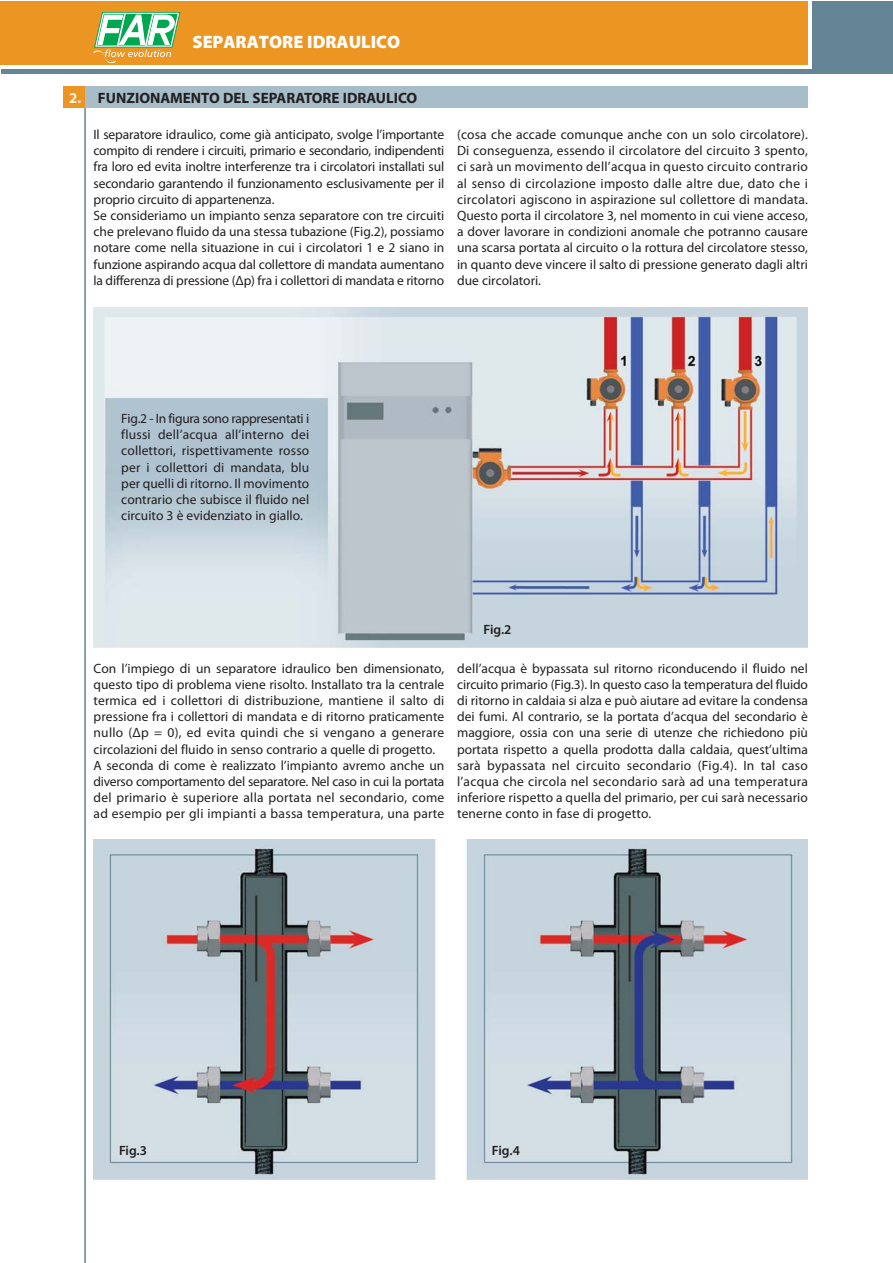
<style>
.page{position:relative;width:893px;height:1263px;background:#fff}
.page>*{position:absolute;margin:0;border:0;box-sizing:border-box;transform-origin:0 0}
.t1{font:900 18px "Myriad Pro";color:#fff}
.t2{font:700 15px "Myriad Pro";color:#231f20}
.t3{font:13.5px/16.2px "Myriad Pro";color:#231f20;text-align:justify}
.t4{font:600 13.5px "Myriad Pro";letter-spacing:-.01em;color:#231f20}
.s1{color:#fcf0e1}
</style>
<div class="page">
<div style="left:812px;top:1px;width:81px;height:68px;background:#638595"></div>
<div style="left:1px;top:1px;width:807px;height:64px;background:#eb9623"></div>
<div style="left:1px;top:69px;width:892px;height:5px;background:#638595"></div>
<hr style="left:84px;top:86px;width:2px;height:1176px;background:#638595">
<svg style="left:94px;top:12px;width:86px;height:51px"></svg>
<div style="left:85px;top:86px;width:723px;height:22px;background:#a7bdc8"></div>
<div style="left:64px;top:86px;width:21px;height:22px;background:#eb9623"></div>
<img style="left:94px;top:307px;width:714px;height:341px">
<img style="left:94px;top:839px;width:714px;height:340px">
<h1 class="t1" style="left:193px;top:35px;width:209px">SEPARATORE IDRAULICO</h1>
<p class="t2" style="left:69px;top:92px;width:350px"><span class="s1">2.</span> FUNZIONAMENTO DEL SEPARATORE IDRAULICO</p>
<p class="t3" style="left:94px;top:128px;width:352px;text-align:left">Il separatore idraulico, come già anticipato, svolge l’importante compito di rendere i circuiti, primario e secondario, indipendenti fra loro ed evita inoltre interferenze tra i circolatori installati sul secondario garantendo il funzionamento esclusivamente per il proprio circuito di appartenenza.<br>Se consideriamo un impianto senza separatore con tre circuiti che prelevano fluido da una stessa tubazione (Fig.2), possiamo notare come nella situazione in cui i circolatori 1 e 2 siano in funzione aspirando acqua dal collettore di mandata aumentano la differenza di pressione (∆p) fra i collettori di mandata e ritorno</p>
<p class="t3" style="left:457px;top:128px;width:352px">(cosa che accade comunque anche con un solo circolatore).<br>Di conseguenza, essendo il circolatore del circuito 3 spento, ci sarà un movimento dell’acqua in questo circuito contrario al senso di circolazione imposto dalle altre due, dato che i circolatori agiscono in aspirazione sul collettore di mandata.<br>Questo porta il circolatore 3, nel momento in cui viene acceso, a dover lavorare in condizioni anomale che potranno causare una scarsa portata al circuito o la rottura del circolatore stesso, in quanto deve vincere il salto di pressione generato dagli altri due circolatori.</p>
<p class="t3" style="left:121px;top:411px;width:189px">Fig.2 - In figura sono rappresentati i flussi dell’acqua all’interno dei collettori, rispettivamente rosso per i collettori di mandata, blu per quelli di ritorno. Il movimento contrario che subisce il fluido nel circuito 3 è evidenziato in giallo.</p>
<p class="t4" style="left:483px;top:624px;width:29px">Fig.2</p>
<p class="t3" style="left:94px;top:661px;width:352px;text-align:left">Con l’impiego di un separatore idraulico ben dimensionato, questo tipo di problema viene risolto. Installato tra la centrale termica ed i collettori di distribuzione, mantiene il salto di pressione fra i collettori di mandata e di ritorno praticamente nullo (∆p = 0), ed evita quindi che si vengano a generare circolazioni del fluido in senso contrario a quelle di progetto.<br>A seconda di come è realizzato l’impianto avremo anche un diverso comportamento del separatore. Nel caso in cui la portata del primario è superiore alla portata nel secondario, come ad esempio per gli impianti a bassa temperatura, una parte</p>
<p class="t3" style="left:457px;top:661px;width:352px">dell’acqua è bypassata sul ritorno riconducendo il fluido nel circuito primario (Fig.3). In questo caso la temperatura del fluido di ritorno in caldaia si alza e può aiutare ad evitare la condensa dei fumi. Al contrario, se la portata d’acqua del secondario è maggiore, ossia con una serie di utenze che richiedono più portata rispetto a quella prodotta dalla caldaia, quest’ultima sarà bypassata nel circuito secondario (Fig.4). In tal caso l’acqua che circola nel secondario sarà ad una temperatura inferiore rispetto a quella del primario, per cui sarà necessario tenerne conto in fase di progetto.</p>
<p class="t4" style="left:119px;top:1146px;width:29px">Fig.3</p>
<p class="t4" style="left:492px;top:1145px;width:29px">Fig.4</p>
</div>
